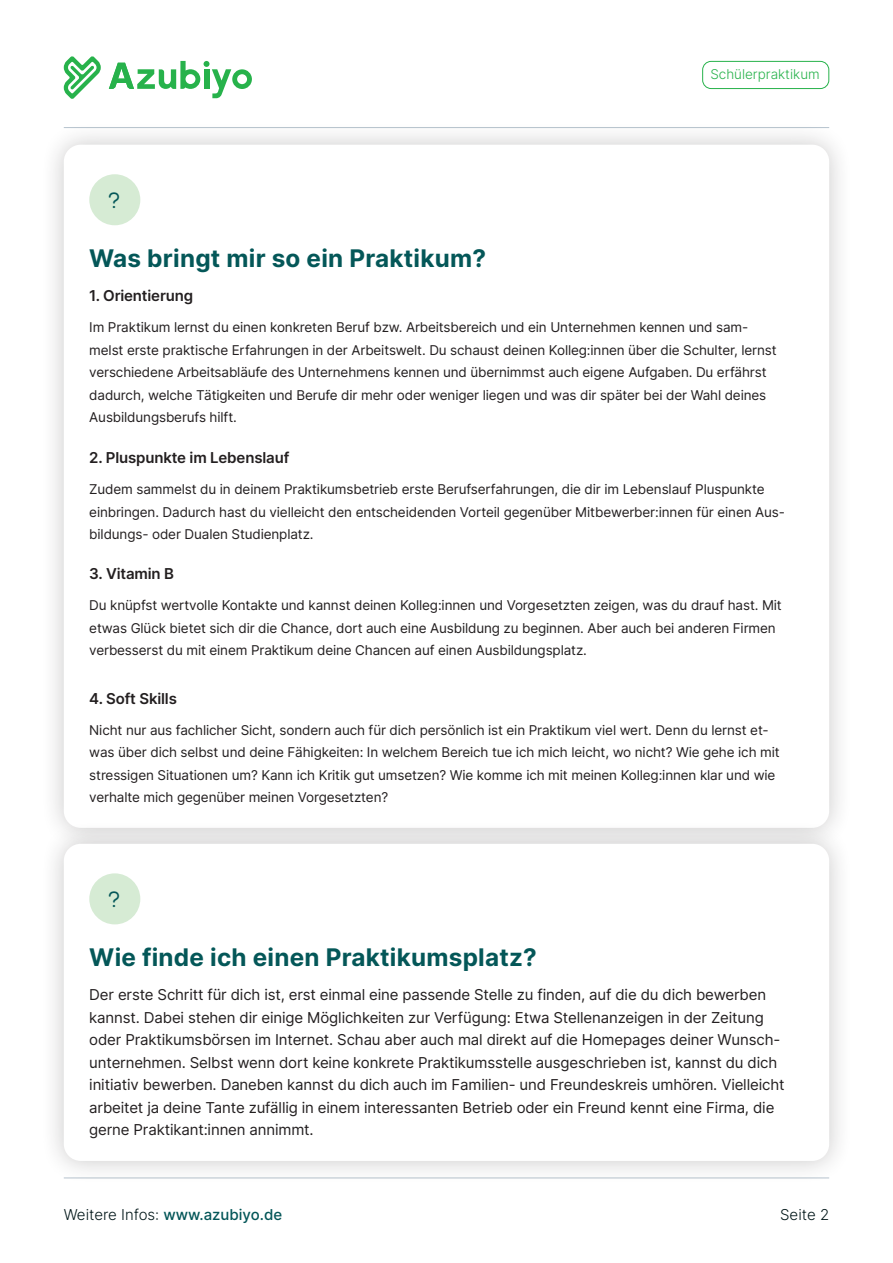
<style>
.page{position:relative;width:893px;height:1263px;background:#fff}
.page>*{position:absolute;margin:0;border:0;box-sizing:border-box;transform-origin:0 0}
.Copy_Panels{font:700 24.3px "Inter";letter-spacing:.01em;color:#045758}
.Copy_Panels-2{font:15px/22.5px "Inter";letter-spacing:-.01em;color:#231f20}
.Copy_Panels-3{font:600 15px "Inter";letter-spacing:-.01em;color:#231f20}
.t1{font:500 15px "Inter";color:#045658}
.t2{font:300 15px "Inter";color:#001618}
.Copy_Panels-4{font:13.5px/22.5px "Inter";letter-spacing:-.01em;color:#231f20}
.t3{font:300 13.5px "Inter";color:#27b24b}
.s1{font-weight:300;color:#001618}
</style>
<div class="page">
<div style="left:702px;top:61px;width:127px;height:28px;border:1px solid #27b24b;border-radius:9px"></div>
<svg style="left:64px;top:56px;width:37px;height:43px"></svg>
<svg style="left:109px;top:61px;width:143px;height:37px"></svg>
<div style="left:40px;top:121px;width:813px;height:731px;background:#231f20;opacity:.24"></div>
<div style="left:64px;top:145px;width:765px;height:683px;background:#fff;border-radius:17px"></div>
<div style="left:89px;top:174px;width:51px;height:51px;background:#d6ebd4;border-radius:50%"></div>
<div style="left:40px;top:820px;width:813px;height:365px;background:#231f20;opacity:.24"></div>
<div style="left:64px;top:844px;width:765px;height:317px;background:#fff;border-radius:17px"></div>
<div style="left:89px;top:873px;width:51px;height:51px;background:#d6ebd4;border-radius:50%"></div>
<p class="t3" style="left:710px;top:64px;width:111px">Schülerpraktikum</p>
<p class="Copy_Panels" style="left:89px;top:240px;width:398px">Was bringt mir so ein Praktikum?</p>
<p class="Copy_Panels-3" style="left:89px;top:285px;width:105px">1. Orientierung</p>
<p class="Copy_Panels-4" style="left:89px;top:316px;width:689px">Im Praktikum lernst du einen konkreten Beruf bzw. Arbeitsbereich und ein Unternehmen kennen und sam&shy;melst erste praktische Erfahrungen in der Arbeitswelt. Du schaust deinen Kolleg:innen über die Schulter, lernst verschiedene Arbeitsabläufe des Unternehmens kennen und übernimmst auch eigene Aufgaben. Du erfährst dadurch, welche Tätigkeiten und Berufe dir mehr oder weniger liegen und was dir später bei der Wahl deines Ausbildungsberufs hilft.</p>
<p class="Copy_Panels-3" style="left:89px;top:447px;width:202px">2. Pluspunkte im Lebenslauf</p>
<p class="Copy_Panels-4" style="left:89px;top:478px;width:697px">Zudem sammelst du in deinem Praktikumsbetrieb erste Berufserfahrungen, die dir im Lebenslauf Pluspunkte einbringen. Dadurch hast du vielleicht den entscheidenden Vorteil gegenüber Mitbewerber:innen für einen Aus&shy;bildungs- oder Dualen Studienplatz.</p>
<p class="Copy_Panels-3" style="left:89px;top:563px;width:86px">3. Vitamin B</p>
<p class="Copy_Panels-4" style="left:89px;top:594px;width:694px">Du knüpfst wertvolle Kontakte und kannst deinen Kolleg:innen und Vorgesetzten zeigen, was du drauf hast. Mit etwas Glück bietet sich dir die Chance, dort auch eine Ausbildung zu beginnen. Aber auch bei anderen Firmen verbesserst du mit einem Praktikum deine Chancen auf einen Ausbildungsplatz.</p>
<p class="Copy_Panels-3" style="left:89px;top:687px;width:89px">4. Soft Skills</p>
<p class="Copy_Panels-4" style="left:89px;top:718px;width:692px">Nicht nur aus fachlicher Sicht, sondern auch für dich persönlich ist ein Praktikum viel wert. Denn du lernst et&shy;was über dich selbst und deine Fähigkeiten: In welchem Bereich tue ich mich leicht, wo nicht? Wie gehe ich mit stressigen Situationen um? Kann ich Kritik gut umsetzen? Wie komme ich mit meinen Kolleg:innen klar und wie verhalte mich gegenüber meinen Vorgesetzten?</p>
<p class="Copy_Panels" style="left:89px;top:939px;width:449px">Wie finde ich einen Praktikumsplatz?</p>
<p class="Copy_Panels-2" style="left:89px;top:983px;width:697px">Der erste Schritt für dich ist, erst einmal eine passende Stelle zu finden, auf die du dich bewerben kannst. Dabei stehen dir einige Möglichkeiten zur Verfügung: Etwa Stellenanzeigen in der Zeitung oder Praktikumsbörsen im Internet. Schau aber auch mal direkt auf die Homepages deiner Wunsch&shy;unternehmen. Selbst wenn dort keine konkrete Praktikumsstelle ausgeschrieben ist, kannst du dich initiativ bewerben. Daneben kannst du dich auch im Familien- und Freundeskreis umhören. Vielleicht arbeitet ja deine Tante zufällig in einem interessanten Betrieb oder ein Freund kennt eine Firma, die gerne Praktikant:innen annimmt.</p>
<p class="t1" style="left:64px;top:1203px;width:220px"><span class="s1">Weitere Infos:</span> www.azubiyo.de</p>
<p class="t2" style="left:780px;top:1203px;width:50px">Seite 2</p>
</div>
